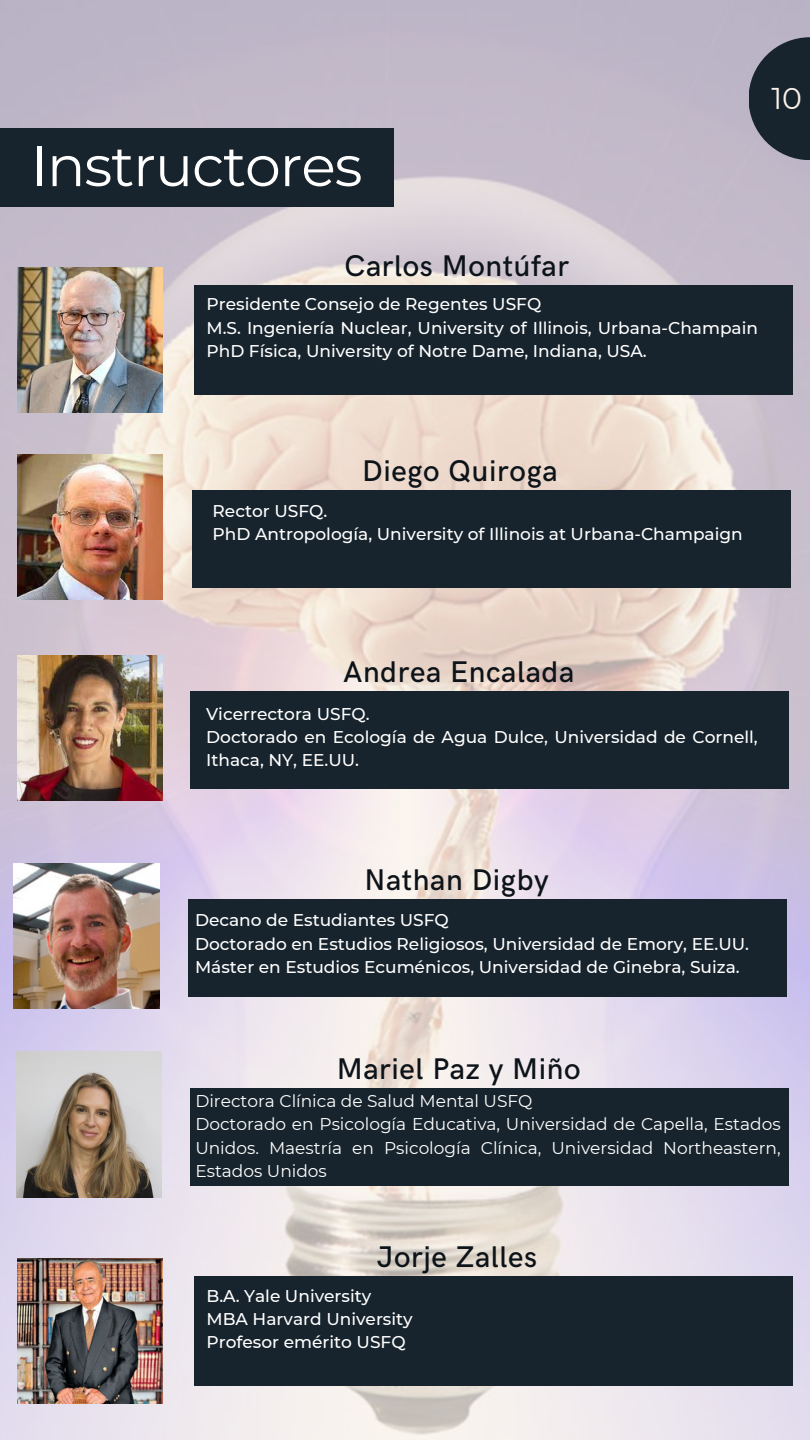
<style>
.page{position:relative;width:810px;height:1440px;background:#fff}
.page>*{position:absolute;margin:0;border:0;box-sizing:border-box;transform-origin:0 0}
.t1{font:57px "Montserrat";letter-spacing:-.02em;color:#fff}
.t2{font:500 30px "HK Grotesk";letter-spacing:.02em;color:#0c1319}
.t3{font:30px "Montserrat";color:#faf2e9}
.t4{font:500 17px/23.2px "Montserrat";color:#fff}
.t5{font:17px/23.2px "Montserrat";color:#fff;text-align:justify}
</style>
<div class="page">
<img style="left:0;top:0;width:810px;height:1440px">
<svg style="left:749px;top:37px;width:61px;height:123px;background:#39424d"></svg>
<div style="left:0;top:128px;width:393px;height:79px;background:#17242d"></div>
<div style="left:194px;top:285px;width:599px;height:109px;background:#17242d"></div>
<img style="left:17px;top:267px;width:146px;height:146px">
<div style="left:192px;top:490px;width:598px;height:98px;background:#17242d"></div>
<img style="left:17px;top:454px;width:146px;height:146px">
<div style="left:191px;top:691px;width:598px;height:98px;background:#17242d"></div>
<img style="left:17px;top:655px;width:146px;height:146px">
<div style="left:189px;top:899px;width:598px;height:98px;background:#17242d"></div>
<img style="left:14px;top:863px;width:145px;height:146px">
<div style="left:191px;top:1088px;width:598px;height:97px;background:#17242d"></div>
<img style="left:16px;top:1052px;width:146px;height:145px">
<div style="left:194px;top:1276px;width:599px;height:110px;background:#17242d"></div>
<img style="left:17px;top:1258px;width:146px;height:146px">
<p class="t1" style="left:31px;top:131px;width:333px">Instructores</p>
<p class="t3" style="left:771px;top:80px;width:32px">10</p>
<p class="t2" style="left:345px;top:249px;width:226px">Carlos Montúfar</p>
<p class="t4" style="left:207px;top:293px;width:336px">Presidente Consejo de Regentes USFQ</p>
<p class="t4" style="left:207px;top:316px;width:553px">M.S. Ingeniería Nuclear, University of Illinois, Urbana-Champain<br>PhD Física, University of Notre Dame, Indiana, USA.</p>
<p class="t2" style="left:362px;top:454px;width:197px">Diego Quiroga</p>
<p class="t4" style="left:213px;top:523px;width:532px">PhD Antropología, University of Illinois at Urbana-Champaign</p>
<p class="t4" style="left:213px;top:500px;width:116px">Rector USFQ.</p>
<p class="t2" style="left:343px;top:655px;width:233px">Andrea Encalada</p>
<p class="t4" style="left:206px;top:702px;width:165px">Vicerrectora USFQ.</p>
<p class="t4" style="left:206px;top:725px;width:553px">Doctorado en Ecología de Agua Dulce, Universidad de Cornell,<br>Ithaca, NY, EE.UU.</p>
<p class="t2" style="left:364px;top:863px;width:186px">Nathan Digby</p>
<p class="t4" style="left:195px;top:909px;width:255px">Decano de Estudiantes USFQ</p>
<p class="t4" style="left:195px;top:932px;width:556px">Doctorado en Estudios Religiosos, Universidad de Emory, EE.UU.</p>
<p class="t4" style="left:195px;top:955px;width:546px">Máster en Estudios Ecuménicos, Universidad de Ginebra, Suiza.</p>
<p class="t2" style="left:337px;top:1052px;width:245px">Mariel Paz y Miño</p>
<p class="t5" style="left:195px;top:1113px;width:587px">Doctorado en Psicología Educativa, Universidad de Capella, Estados Unidos. Maestría en Psicología Clínica, Universidad Northeastern, Estados Unidos</p>
<p class="t5" style="left:195px;top:1089px;width:339px">Directora Clínica de Salud Mental USFQ</p>
<p class="t2" style="left:377px;top:1240px;width:162px">Jorje Zalles</p>
<p class="t4" style="left:207px;top:1284px;width:166px">B.A. Yale University</p>
<p class="t4" style="left:207px;top:1307px;width:208px">MBA Harvard University</p>
<p class="t4" style="left:207px;top:1330px;width:201px">Profesor emérito USFQ</p>
</div>
